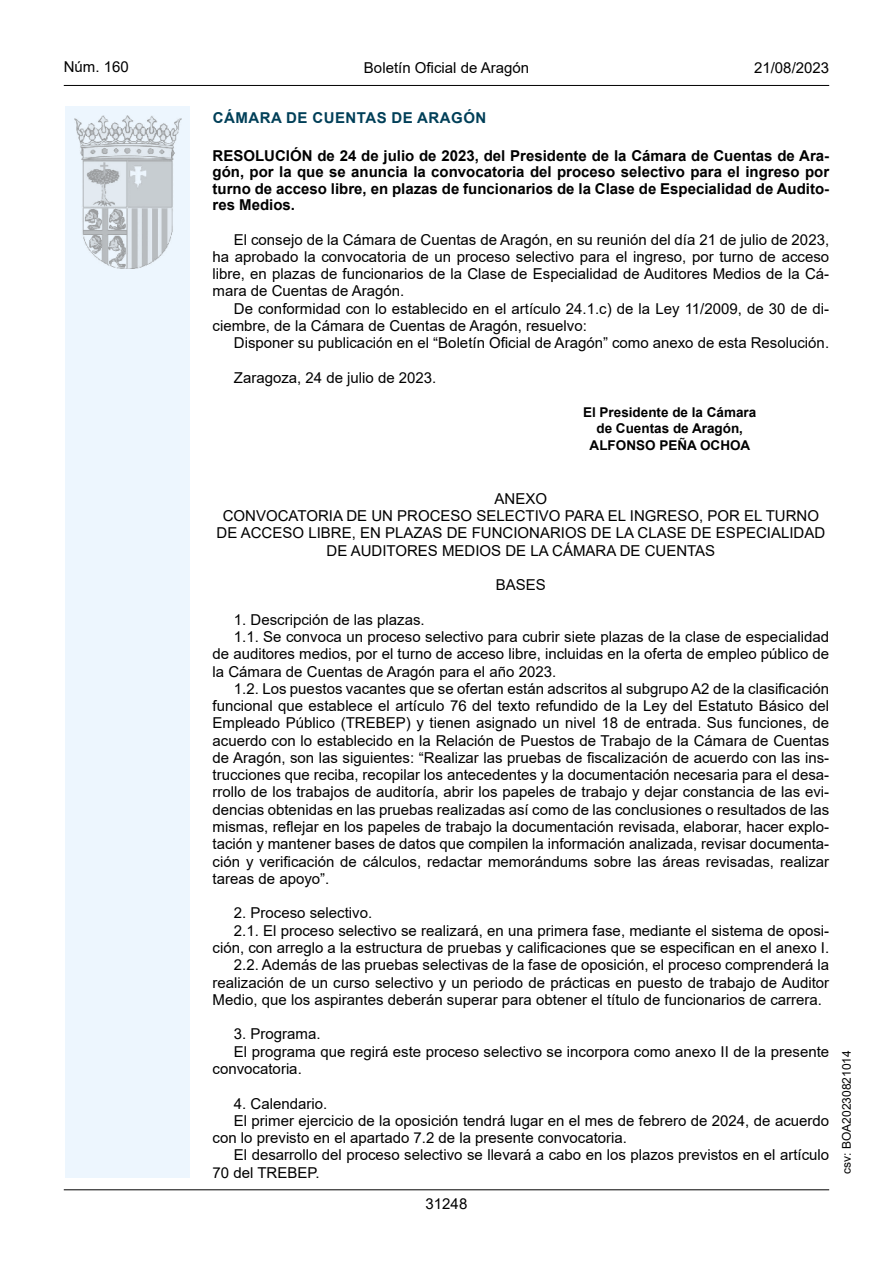
<style>
.page{position:relative;width:893px;height:1263px;background:#fff}
.page>*{position:absolute;margin:0;border:0;box-sizing:border-box;transform-origin:0 0}
.inicio_de_parrafo{font:15px/17.2px "Arial";color:#000;text-align:justify}
.Titulo_text{font:700 15px/16.5px "Arial";color:#000;text-align:justify}
.center{font:15px/17.2px "Arial";color:#000;text-align:center}
.emisor_text{font:700 15px "Arial";letter-spacing:.035em;color:#003f58}
.estilo_head-c{font:15px "Arial";color:#000}
.estilo_head-d{font:15px "Arial MT2";color:#000}
.estilo_head-i{font:15px "Arial MT2";color:#000}
.numero_pagina{font:15px "Arial MT2";color:#000}
.center-2{font:15px "Arial MT2";color:#000}
.firma_der{font:700 13.5px "Arial";color:#000}
.estilo_head-i-2{font:12px "Arial MT2";color:#000}
</style>
<div class="page">
<div style="left:65px;top:106px;width:125px;height:1072px;background:#edf6fe"></div>
<img style="left:75px;top:115px;width:106px;height:153px">
<hr style="left:64px;top:85px;width:765px;height:1px;background:#000">
<hr style="left:64px;top:1189px;width:765px;height:1px;background:#000">
<p class="estilo_head-i" style="left:64px;top:57px;width:67px">Núm. 160</p>
<p class="estilo_head-c" style="left:364px;top:57px;width:167px">Boletín Oficial de Aragón</p>
<p class="estilo_head-d" style="left:754px;top:57px;width:77px">21/08/2023</p>
<h5 class="emisor_text" style="left:213px;top:107px;width:275px">CÁMARA DE CUENTAS DE ARAGÓN</h5>
<p class="Titulo_text" style="left:213px;top:147px;width:618px">RESOLUCIÓN de 24 de julio de 2023, del Presidente de la Cámara de Cuentas de Ara&shy;gón, por la que se anuncia la convocatoria del proceso selectivo para el ingreso por turno de acceso libre, en plazas de funcionarios de la Clase de Especialidad de Audito&shy;res Medios.</p>
<p class="inicio_de_parrafo" style="left:213px;top:231px;width:618px;text-indent:21px">El consejo de la Cámara de Cuentas de Aragón, en su reunión del día 21 de julio de 2023, ha aprobado la convocatoria de un proceso selectivo para el ingreso, por turno de acceso libre, en plazas de funcionarios de la Clase de Especialidad de Auditores Medios de la Cá&shy;mara de Cuentas de Aragón.</p>
<p class="inicio_de_parrafo" style="left:213px;top:300px;width:618px;text-indent:21px">De conformidad con lo establecido en el artículo 24.1.c) de la Ley 11/2009, de 30 de di&shy;ciembre, de la Cámara de Cuentas de Aragón, resuelvo:</p>
<p class="inicio_de_parrafo" style="left:234px;top:334px;width:597px">Disponer su publicación en el “Boletín Oficial de Aragón” como anexo de esta Resolución.</p>
<p class="inicio_de_parrafo" style="left:234px;top:369px;width:204px">Zaragoza, 24 de julio de 2023.</p>
<p class="firma_der" style="left:583px;top:402px;width:175px">El Presidente de la Cámara</p>
<p class="firma_der" style="left:596px;top:419px;width:148px">de Cuentas de Aragón,</p>
<p class="firma_der" style="left:590px;top:435px;width:162px">ALFONSO PEÑA OCHOA</p>
<p class="center-2" style="left:495px;top:488px;width:54px">ANEXO</p>
<p class="center" style="left:217px;top:507px;width:610px">CONVOCATORIA DE UN PROCESO SELECTIVO PARA EL INGRESO, POR EL TURNO<br>DE ACCESO LIBRE, EN PLAZAS DE FUNCIONARIOS DE LA CLASE DE ESPECIALIDAD<br>DE AUDITORES MEDIOS DE LA CÁMARA DE CUENTAS</p>
<p class="center" style="left:496px;top:576px;width:52px">BASES</p>
<p class="inicio_de_parrafo" style="left:234px;top:611px;width:192px">1. Descripción de las plazas.</p>
<p class="inicio_de_parrafo" style="left:213px;top:628px;width:618px;text-indent:21px">1.1. Se convoca un proceso selectivo para cubrir siete plazas de la clase de especialidad de auditores medios, por el turno de acceso libre, incluidas en la oferta de empleo público de la Cámara de Cuentas de Aragón para el año 2023.</p>
<p class="inicio_de_parrafo" style="left:213px;top:680px;width:618px;text-indent:21px">1.2. Los puestos vacantes que se ofertan están adscritos al subgrupo A2 de la clasificación funcional que establece el artículo 76 del texto refundido de la Ley del Estatuto Básico del Empleado Público (TREBEP) y tienen asignado un nivel 18 de entrada. Sus funciones, de acuerdo con lo establecido en la Relación de Puestos de Trabajo de la Cámara de Cuentas de Aragón, son las siguientes: “Realizar las pruebas de fiscalización de acuerdo con las ins&shy;trucciones que reciba, recopilar los antecedentes y la documentación necesaria para el desa&shy;rrollo de los trabajos de auditoría, abrir los papeles de trabajo y dejar constancia de las evi&shy;dencias obtenidas en las pruebas realizadas así como de las conclusiones o resultados de las mismas, reflejar en los papeles de trabajo la documentación revisada, elaborar, hacer explo&shy;tación y mantener bases de datos que compilen la información analizada, revisar documenta&shy;ción y verificación de cálculos, redactar memorándums sobre las áreas revisadas, realizar tareas de apoyo”.</p>
<p class="inicio_de_parrafo" style="left:234px;top:904px;width:140px">2. Proceso selectivo.</p>
<p class="inicio_de_parrafo" style="left:213px;top:922px;width:618px;text-align:right">2.1. El proceso selectivo se realizará, en una primera fase, mediante el sistema de oposi&shy;ción, con arreglo a la estructura de pruebas y calificaciones que se especifican en el anexo I.</p>
<p class="inicio_de_parrafo" style="left:213px;top:956px;width:618px;text-indent:21px">2.2. Además de las pruebas selectivas de la fase de oposición, el proceso comprenderá la realización de un curso selectivo y un periodo de prácticas en puesto de trabajo de Auditor Medio, que los aspirantes deberán superar para obtener el título de funcionarios de carrera.</p>
<p class="inicio_de_parrafo" style="left:234px;top:1025px;width:88px">3. Programa.</p>
<p class="inicio_de_parrafo" style="left:213px;top:1043px;width:618px;text-indent:21px">El programa que regirá este proceso selectivo se incorpora como anexo II de la presente convocatoria.</p>
<p class="inicio_de_parrafo" style="left:234px;top:1094px;width:95px">4. Calendario.</p>
<p class="inicio_de_parrafo" style="left:213px;top:1112px;width:618px;text-indent:21px">El primer ejercicio de la oposición tendrá lugar en el mes de febrero de 2024, de acuerdo con lo previsto en el apartado 7.2 de la presente convocatoria.</p>
<p class="inicio_de_parrafo" style="left:213px;top:1146px;width:618px;text-indent:21px">El desarrollo del proceso selectivo se llevará a cabo en los plazos previstos en el artículo<br>70 del TREBEP.</p>
<p class="numero_pagina" style="left:426px;top:1193px;width:43px">31248</p>
<p class="estilo_head-i-2" style="left:838px;top:1174px;width:125px;rotate:-90deg">csv: BOA20230821014</p>
</div>
